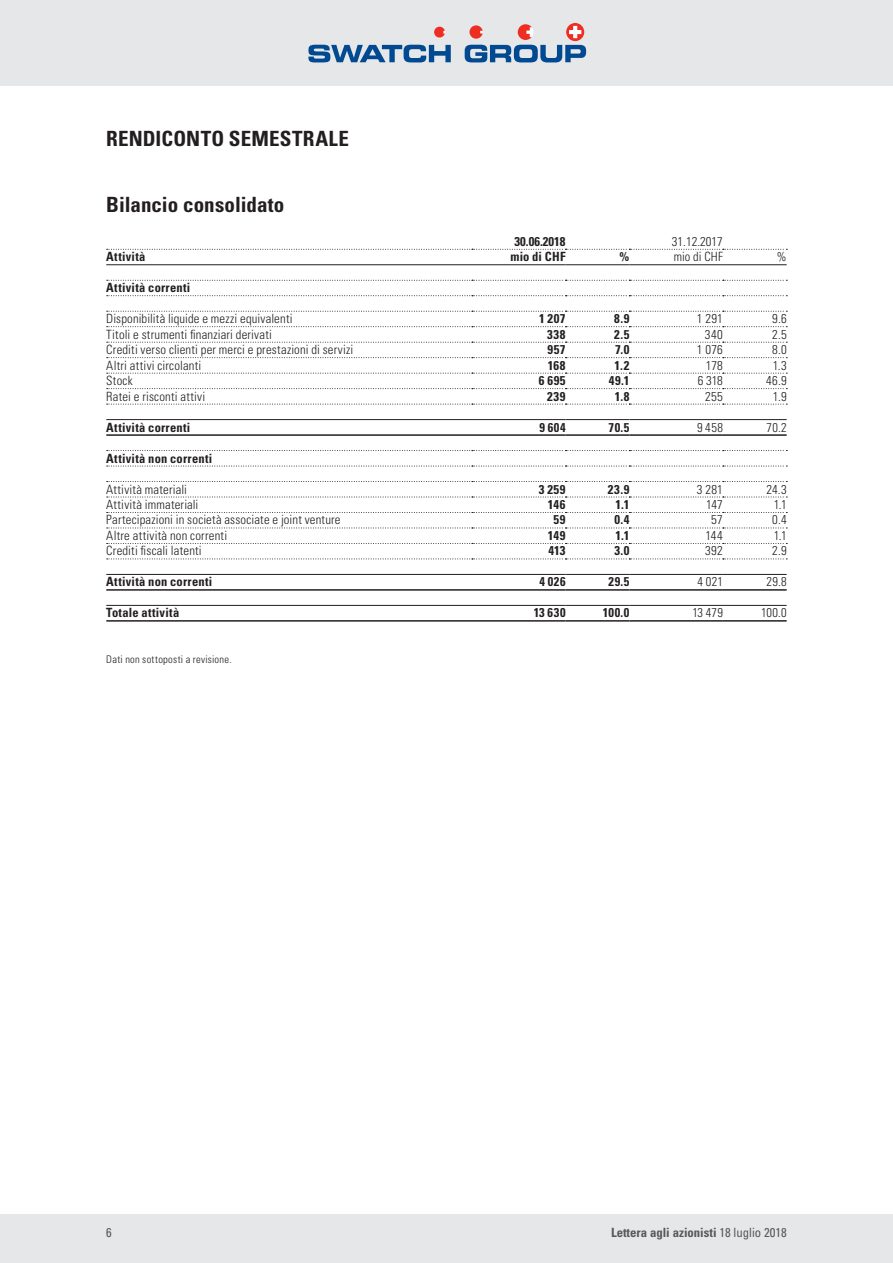
<style>
.page{position:relative;width:893px;height:1263px;background:#fff}
.page>*{position:absolute;margin:0;border:0;box-sizing:border-box;transform-origin:0 0}
._202_Heading_level_2{font:700 condensed 21px "Univers LT Std";letter-spacing:.01em;color:#231f20}
._201_Heading_Level_1{font:700 condensed 21px "Univers LT Std";color:#231f20}
.DLINE{font:300 condensed 12.75px "Univers LT Std";letter-spacing:.015em;color:#231f20}
.BLINE_BOLD{font:700 condensed 12.75px "Univers LT Std";letter-spacing:.025em;color:#231f20}
.DLINE-2{font:700 condensed 12.75px "Univers LT Std";letter-spacing:.045em;color:#231f20}
.DLINE_BOLD{font:700 condensed 12.75px "Univers LT Std";letter-spacing:.02em;color:#231f20}
.t1{font:700 condensed 12.75px "Univers LT Std";color:#57585a}
.BLINE_BOLD-2{font:300 condensed 12.75px "Univers LT Std";letter-spacing:.015em;color:#231f20}
.HEAD_BOLD{font:700 condensed 12.75px "Univers LT Std";letter-spacing:.02em;color:#231f20}
.HEAD_TOP_BOLD{font:700 condensed 12.75px "Univers LT Std";color:#231f20}
.HEAD_TOP_BOLD-2{font:300 condensed 12.75px "Univers LT Std";color:#231f20}
.HEAD_BOLD-2{font:300 condensed 12.75px "Univers LT Std";color:#231f20}
.t2{font:condensed 12.75px "Univers LT Std";color:#57585a}
.FOOTNOTE{font:300 condensed 10.5px "Univers LT Std";letter-spacing:.025em;color:#231f20}
.s1{font-weight:400}
</style>
<div class="page">
<div style="left:0;top:1213px;width:893px;height:50px;background:#e6e7e9"></div>
<div style="left:0;top:0;width:893px;height:86px;background:#e6e7e9"></div>
<svg style="left:308px;top:45px;width:143px;height:17px"></svg>
<svg style="left:434px;top:27px;width:11px;height:11px"></svg>
<svg style="left:465px;top:23px;width:121px;height:39px"></svg>
<svg style="left:107px;top:249px;width:680px;height:1px"></svg>
<svg style="left:107px;top:280px;width:680px;height:1px"></svg>
<svg style="left:107px;top:295px;width:680px;height:1px"></svg>
<svg style="left:107px;top:311px;width:680px;height:1px"></svg>
<svg style="left:107px;top:326px;width:680px;height:1px"></svg>
<svg style="left:107px;top:342px;width:680px;height:1px"></svg>
<svg style="left:107px;top:357px;width:680px;height:1px"></svg>
<svg style="left:107px;top:373px;width:680px;height:1px"></svg>
<svg style="left:107px;top:388px;width:680px;height:1px"></svg>
<svg style="left:107px;top:404px;width:680px;height:1px"></svg>
<svg style="left:107px;top:450px;width:680px;height:1px"></svg>
<svg style="left:107px;top:466px;width:680px;height:1px"></svg>
<svg style="left:107px;top:481px;width:680px;height:1px"></svg>
<svg style="left:107px;top:497px;width:680px;height:1px"></svg>
<svg style="left:107px;top:512px;width:680px;height:1px"></svg>
<svg style="left:107px;top:528px;width:680px;height:1px"></svg>
<svg style="left:107px;top:543px;width:680px;height:1px"></svg>
<svg style="left:107px;top:559px;width:680px;height:1px"></svg>
<hr style="left:106px;top:264px;width:366px;height:1px;background:#231f20">
<hr style="left:472px;top:264px;width:94px;height:1px;background:#231f20">
<hr style="left:566px;top:264px;width:63px;height:1px;background:#231f20">
<hr style="left:629px;top:264px;width:94px;height:1px;background:#231f20">
<hr style="left:723px;top:264px;width:64px;height:1px;background:#231f20">
<hr style="left:106px;top:419px;width:366px;height:1px;background:#231f20">
<hr style="left:472px;top:419px;width:94px;height:1px;background:#231f20">
<hr style="left:566px;top:419px;width:63px;height:1px;background:#231f20">
<hr style="left:629px;top:419px;width:94px;height:1px;background:#231f20">
<hr style="left:723px;top:419px;width:64px;height:1px;background:#231f20">
<hr style="left:106px;top:574px;width:366px;height:1px;background:#231f20">
<hr style="left:472px;top:574px;width:94px;height:1px;background:#231f20">
<hr style="left:566px;top:574px;width:63px;height:1px;background:#231f20">
<hr style="left:629px;top:574px;width:94px;height:1px;background:#231f20">
<hr style="left:723px;top:574px;width:64px;height:1px;background:#231f20">
<hr style="left:106px;top:605px;width:366px;height:1px;background:#231f20">
<hr style="left:472px;top:605px;width:94px;height:1px;background:#231f20">
<hr style="left:566px;top:605px;width:63px;height:1px;background:#231f20">
<hr style="left:629px;top:605px;width:94px;height:1px;background:#231f20">
<hr style="left:723px;top:605px;width:64px;height:1px;background:#231f20">
<hr style="left:106px;top:434px;width:366px;height:2px;background:#231f20">
<hr style="left:472px;top:434px;width:94px;height:2px;background:#231f20">
<hr style="left:566px;top:434px;width:63px;height:2px;background:#231f20">
<hr style="left:629px;top:434px;width:94px;height:2px;background:#231f20">
<hr style="left:723px;top:434px;width:64px;height:2px;background:#231f20">
<hr style="left:106px;top:589px;width:366px;height:2px;background:#231f20">
<hr style="left:472px;top:589px;width:94px;height:2px;background:#231f20">
<hr style="left:566px;top:589px;width:63px;height:2px;background:#231f20">
<hr style="left:629px;top:589px;width:94px;height:2px;background:#231f20">
<hr style="left:723px;top:589px;width:64px;height:2px;background:#231f20">
<hr style="left:106px;top:620px;width:366px;height:2px;background:#231f20">
<hr style="left:472px;top:620px;width:94px;height:2px;background:#231f20">
<hr style="left:566px;top:620px;width:63px;height:2px;background:#231f20">
<hr style="left:629px;top:620px;width:94px;height:2px;background:#231f20">
<hr style="left:723px;top:620px;width:64px;height:2px;background:#231f20">
<p class="_202_Heading_level_2" style="left:106px;top:126px;width:244px">RENDICONTO SEMESTRALE</p>
<p class="_201_Heading_Level_1" style="left:106px;top:192px;width:180px">Bilancio consolidato</p>
<p class="HEAD_TOP_BOLD" style="left:515px;top:233px;width:52px">30.06.2018</p>
<p class="HEAD_TOP_BOLD-2" style="left:672px;top:234px;width:52px">31.12.2017</p>
<p class="HEAD_BOLD" style="left:106px;top:249px;width:41px">Attività</p>
<p class="HEAD_BOLD" style="left:510px;top:249px;width:57px">mio di CHF</p>
<p class="HEAD_BOLD" style="left:620px;top:249px;width:11px">%</p>
<p class="HEAD_BOLD-2" style="left:674px;top:249px;width:51px">mio di CHF</p>
<p class="HEAD_BOLD-2" style="left:777px;top:249px;width:11px">%</p>
<p class="DLINE_BOLD" style="left:106px;top:280px;width:86px">Attività correnti</p>
<p class="DLINE" style="left:106px;top:311px;width:188px">Disponibilità liquide e mezzi equivalenti</p>
<p class="DLINE-2" style="left:539px;top:311px;width:28px">1 207</p>
<p class="DLINE-2" style="left:614px;top:311px;width:17px">8.9</p>
<p class="DLINE" style="left:697px;top:311px;width:27px">1 291</p>
<p class="DLINE" style="left:772px;top:311px;width:16px">9.6</p>
<p class="DLINE" style="left:106px;top:326px;width:167px">Titoli e strumenti finanziari derivati</p>
<p class="DLINE-2" style="left:547px;top:326px;width:20px">338</p>
<p class="DLINE-2" style="left:614px;top:326px;width:17px">2.5</p>
<p class="DLINE" style="left:705px;top:326px;width:19px">340</p>
<p class="DLINE" style="left:772px;top:326px;width:16px">2.5</p>
<p class="DLINE" style="left:106px;top:342px;width:248px">Crediti verso clienti per merci e prestazioni di servizi</p>
<p class="DLINE-2" style="left:548px;top:342px;width:19px">957</p>
<p class="DLINE-2" style="left:615px;top:342px;width:16px">7.0</p>
<p class="DLINE" style="left:697px;top:342px;width:27px">1 076</p>
<p class="DLINE" style="left:772px;top:342px;width:16px">8.0</p>
<p class="DLINE" style="left:106px;top:357px;width:96px">Altri attivi circolanti</p>
<p class="DLINE-2" style="left:548px;top:357px;width:19px">168</p>
<p class="DLINE-2" style="left:615px;top:357px;width:16px">1.2</p>
<p class="DLINE" style="left:706px;top:357px;width:18px">178</p>
<p class="DLINE" style="left:773px;top:357px;width:15px">1.3</p>
<p class="DLINE" style="left:106px;top:373px;width:28px">Stock</p>
<p class="DLINE-2" style="left:539px;top:373px;width:28px">6 695</p>
<p class="DLINE-2" style="left:609px;top:373px;width:22px">49.1</p>
<p class="DLINE" style="left:698px;top:373px;width:27px">6 318</p>
<p class="DLINE" style="left:766px;top:373px;width:22px">46.9</p>
<p class="DLINE" style="left:106px;top:388px;width:101px">Ratei e risconti attivi</p>
<p class="DLINE-2" style="left:547px;top:388px;width:20px">239</p>
<p class="DLINE-2" style="left:615px;top:388px;width:16px">1.8</p>
<p class="DLINE" style="left:705px;top:388px;width:19px">255</p>
<p class="DLINE" style="left:773px;top:388px;width:15px">1.9</p>
<p class="BLINE_BOLD" style="left:106px;top:419px;width:86px">Attività correnti</p>
<p class="BLINE_BOLD" style="left:539px;top:419px;width:28px">9 604</p>
<p class="BLINE_BOLD" style="left:609px;top:419px;width:22px">70.5</p>
<p class="BLINE_BOLD-2" style="left:697px;top:419px;width:27px">9 458</p>
<p class="BLINE_BOLD-2" style="left:767px;top:419px;width:22px">70.2</p>
<p class="DLINE_BOLD" style="left:106px;top:450px;width:107px">Attività non correnti</p>
<p class="DLINE" style="left:106px;top:481px;width:82px">Attività materiali</p>
<p class="DLINE-2" style="left:539px;top:481px;width:28px">3 259</p>
<p class="DLINE-2" style="left:608px;top:481px;width:23px">23.9</p>
<p class="DLINE" style="left:697px;top:481px;width:27px">3 281</p>
<p class="DLINE" style="left:766px;top:481px;width:22px">24.3</p>
<p class="DLINE" style="left:106px;top:497px;width:94px">Attività immateriali</p>
<p class="DLINE-2" style="left:548px;top:497px;width:19px">146</p>
<p class="DLINE-2" style="left:615px;top:497px;width:15px">1.1</p>
<p class="DLINE" style="left:706px;top:497px;width:18px">147</p>
<p class="DLINE" style="left:774px;top:497px;width:15px">1.1</p>
<p class="DLINE" style="left:106px;top:512px;width:236px">Partecipazioni in società associate e joint venture</p>
<p class="DLINE-2" style="left:554px;top:512px;width:13px">59</p>
<p class="DLINE-2" style="left:614px;top:512px;width:16px">0.4</p>
<p class="DLINE" style="left:711px;top:512px;width:13px">57</p>
<p class="DLINE" style="left:772px;top:512px;width:16px">0.4</p>
<p class="DLINE" style="left:106px;top:528px;width:122px">Altre attività non correnti</p>
<p class="DLINE-2" style="left:548px;top:528px;width:19px">149</p>
<p class="DLINE-2" style="left:615px;top:528px;width:15px">1.1</p>
<p class="DLINE" style="left:706px;top:528px;width:19px">144</p>
<p class="DLINE" style="left:774px;top:528px;width:15px">1.1</p>
<p class="DLINE" style="left:106px;top:543px;width:97px">Crediti fiscali latenti</p>
<p class="DLINE-2" style="left:548px;top:543px;width:19px">413</p>
<p class="DLINE-2" style="left:614px;top:543px;width:16px">3.0</p>
<p class="DLINE" style="left:705px;top:543px;width:19px">392</p>
<p class="DLINE" style="left:772px;top:543px;width:16px">2.9</p>
<p class="BLINE_BOLD" style="left:106px;top:574px;width:107px">Attività non correnti</p>
<p class="BLINE_BOLD" style="left:539px;top:574px;width:28px">4 026</p>
<p class="BLINE_BOLD" style="left:608px;top:574px;width:22px">29.5</p>
<p class="BLINE_BOLD-2" style="left:697px;top:574px;width:27px">4 021</p>
<p class="BLINE_BOLD-2" style="left:766px;top:574px;width:22px">29.8</p>
<p class="BLINE_BOLD" style="left:106px;top:605px;width:74px">Totale attività</p>
<p class="BLINE_BOLD" style="left:534px;top:605px;width:33px">13 630</p>
<p class="BLINE_BOLD" style="left:603px;top:605px;width:28px">100.0</p>
<p class="BLINE_BOLD-2" style="left:692px;top:605px;width:32px">13 479</p>
<p class="BLINE_BOLD-2" style="left:761px;top:605px;width:27px">100.0</p>
<p class="FOOTNOTE" style="left:106px;top:653px;width:127px">Dati non sottoposti a revisione.</p>
<p class="t2" style="left:106px;top:1224px;width:7px">6</p>
<p class="t1" style="left:611px;top:1224px;width:177px">Lettera agli azionisti <span class="s1">18 luglio 2018</span></p>
</div>
